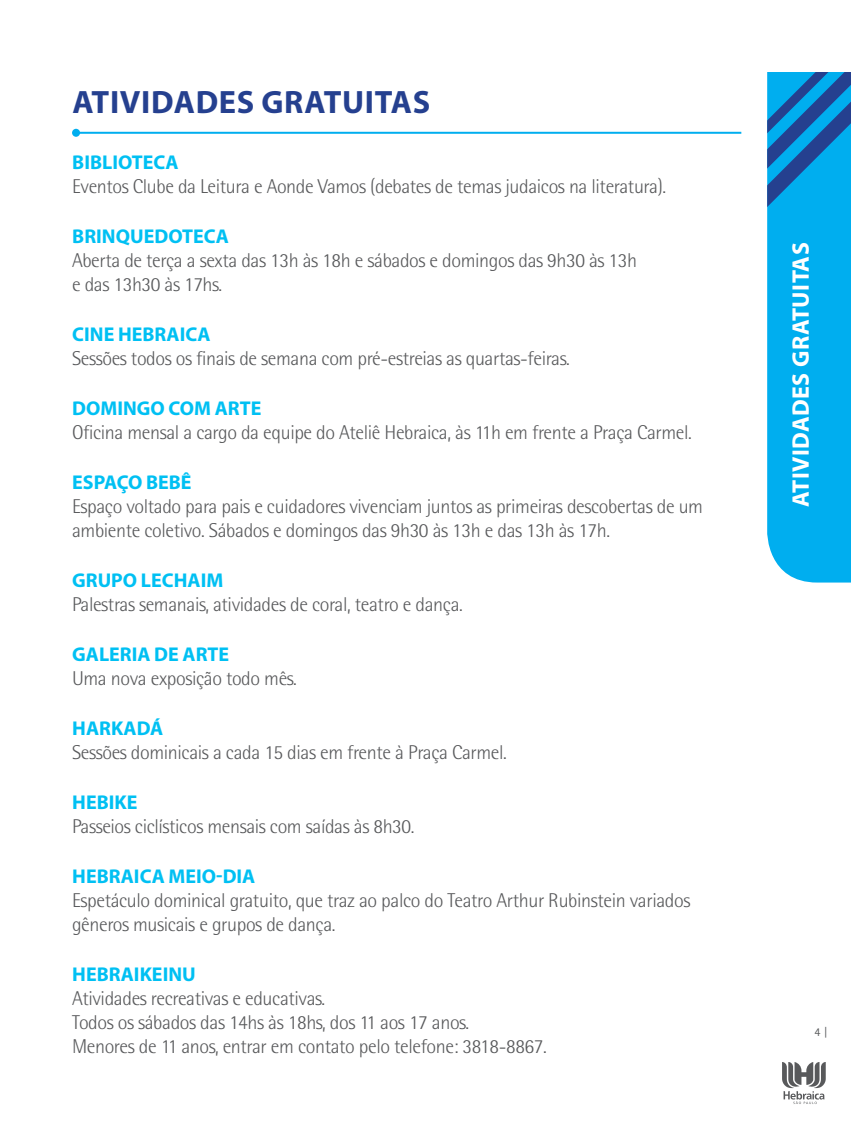
<style>
.page{position:relative;width:851px;height:1134px;background:#fff}
.page>*{position:absolute;margin:0;border:0;box-sizing:border-box;transform-origin:0 0}
.t1{font:700 32.4px "Myriad Pro";letter-spacing:.02em;color:#25408f}
.t2{font:700 24px "Myriad Pro";letter-spacing:.02em;color:#fff}
.t3{font:300 20px/24px "Rotis Semi Sans Std";letter-spacing:-.02em;color:#58595b}
.t4{font:700 20px "Myriad Pro";color:#00c0f3}
.t5{font:12px "Rotis Semi Sans Std";color:#58595b}
</style>
<div class="page">
<svg style="left:782px;top:1062px;width:43px;height:42px"></svg>
<div style="left:767px;top:456px;width:83px;height:126px;background:#00aeef"></div>
<svg style="left:767px;top:72px;width:83px;height:384px;background:#05a0e2"></svg>
<hr style="left:76px;top:132px;width:665px;height:2px;background:#00aeef">
<div style="left:72px;top:129px;width:8px;height:8px;background:#00aeef;border-radius:50%"></div>
<h1 class="t1" style="left:72px;top:81px;width:359px">ATIVIDADES GRATUITAS</h1>
<p class="t4" style="left:72px;top:149px;width:108px">BIBLIOTECA</p>
<p class="t3" style="left:72px;top:174px;width:595px">Eventos Clube da Leitura e Aonde Vamos (debates de temas judaicos na literatura).</p>
<p class="t4" style="left:72px;top:223px;width:158px">BRINQUEDOTECA</p>
<p class="t3" style="left:72px;top:248px;width:566px">Aberta de terça a sexta das 13h às 18h e sábados e domingos das 9h30 às 13h e das 13h30 às 17hs.</p>
<p class="t4" style="left:72px;top:321px;width:140px">CINE HEBRAICA</p>
<p class="t3" style="left:72px;top:346px;width:499px">Sessões todos os finais de semana com pré-estreias as quartas-feiras.</p>
<p class="t4" style="left:72px;top:395px;width:191px">DOMINGO COM ARTE</p>
<p class="t3" style="left:72px;top:420px;width:621px">Oficina mensal a cargo da equipe do Ateliê Hebraica, às 11h em frente a Praça Carmel.</p>
<p class="t4" style="left:72px;top:469px;width:121px">ESPAÇO BEBÊ</p>
<p class="t3" style="left:72px;top:494px;width:632px">Espaço voltado para pais e cuidadores vivenciam juntos as primeiras descobertas de um ambiente coletivo. Sábados e domingos das 9h30 às 13h e das 13h às 17h.</p>
<p class="t4" style="left:72px;top:567px;width:152px">GRUPO LECHAIM</p>
<p class="t3" style="left:72px;top:592px;width:392px">Palestras semanais, atividades de coral, teatro e dança.</p>
<p class="t4" style="left:72px;top:641px;width:158px">GALERIA DE ARTE</p>
<p class="t3" style="left:72px;top:666px;width:226px">Uma nova exposição todo mês.</p>
<p class="t4" style="left:72px;top:715px;width:93px">HARKADÁ</p>
<p class="t3" style="left:72px;top:740px;width:436px">Sessões dominicais a cada 15 dias em frente à Praça Carmel.</p>
<p class="t4" style="left:72px;top:789px;width:67px">HEBIKE</p>
<p class="t3" style="left:72px;top:814px;width:344px">Passeios ciclísticos mensais com saídas às 8h30.</p>
<p class="t4" style="left:72px;top:863px;width:185px">HEBRAICA MEIO-DIA</p>
<p class="t3" style="left:72px;top:888px;width:619px">Espetáculo dominical gratuito, que traz ao palco do Teatro Arthur Rubinstein variados gêneros musicais e grupos de dança.</p>
<p class="t4" style="left:72px;top:961px;width:125px">HEBRAIKEINU</p>
<p class="t3" style="left:72px;top:986px;width:476px">Atividades recreativas e educativas.<br>Todos os sábados das 14hs às 18hs, dos 11 aos 17 anos.<br>Menores de 11 anos, entrar em contato pelo telefone: 3818-8867.</p>
<p class="t2" style="left:784px;top:507px;width:266px;rotate:-90deg">ATIVIDADES GRATUITAS</p>
<p class="t5" style="left:814px;top:1025px;width:15px">4 |</p>
</div>
